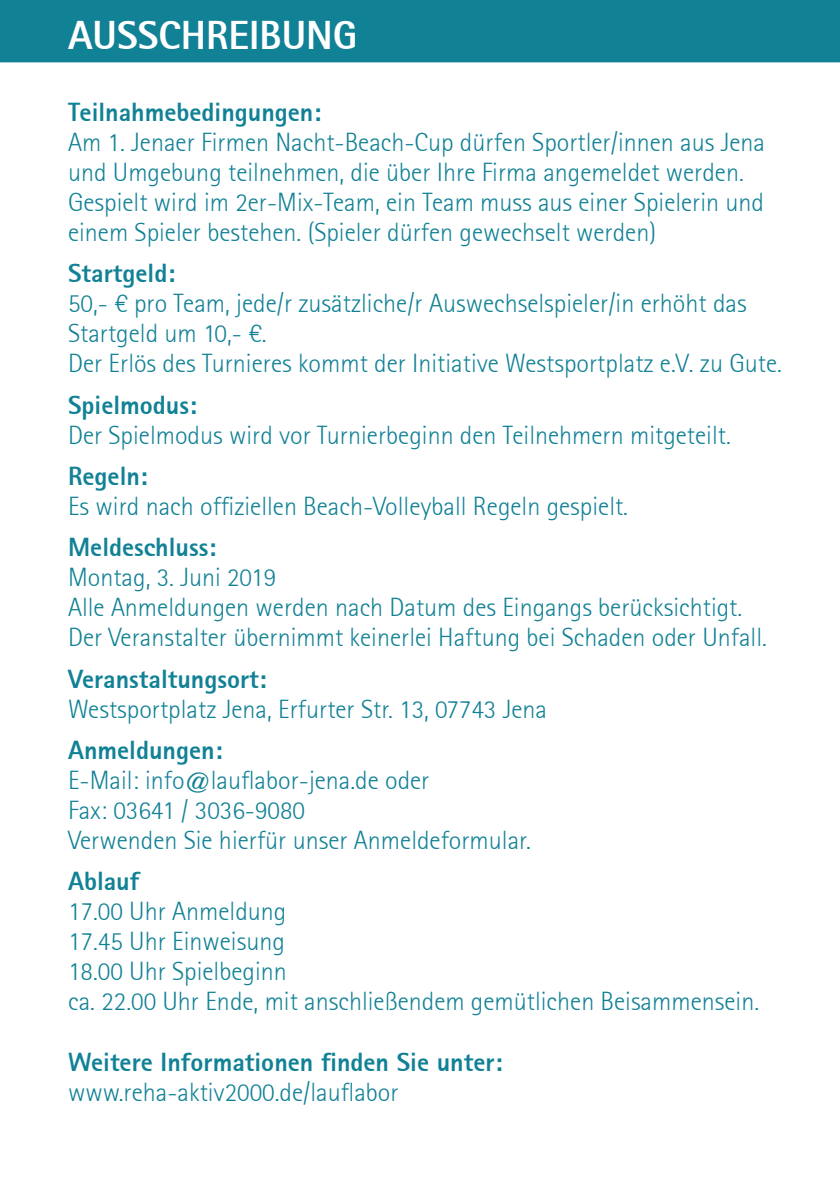
<style>
.page{position:relative;width:840px;height:1191px;background:#fff}
.page>*{position:absolute;margin:0;border:0;box-sizing:border-box;transform-origin:0 0}
.t1{font:800 40px "Rotis Sans Serif";color:#fff}
.t2{font:300 26px/30px "Rotis Sans Serif";color:#118195}
.t3{font:800 26px "Rotis Sans Serif";color:#118195}
</style>
<div class="page">
<div style="left:0;top:0;width:839px;height:62px;background:#118195"></div>
<p class="t1" style="left:68px;top:10px;width:290px">AUSSCHREIBUNG</p>
<p class="t3" style="left:68px;top:95px;width:254px">Teilnahmebedingungen:</p>
<p class="t2" style="left:68px;top:127px;width:698px">Am 1. Jenaer Firmen Nacht-Beach-Cup dürfen Sportler/innen aus Jena und Umgebung teilnehmen, die über Ihre Firma angemeldet werden.</p>
<p class="t2" style="left:68px;top:187px;width:697px">Gespielt wird im 2er-Mix-Team, ein Team muss aus einer Spielerin und einem Spieler bestehen. (Spieler dürfen gewechselt werden)</p>
<p class="t3" style="left:68px;top:257px;width:108px">Startgeld:</p>
<p class="t2" style="left:68px;top:288px;width:679px">50,- € pro Team, jede/r zusätzliche/r Auswechselspieler/in erhöht das<br>Startgeld um 10,- €.</p>
<p class="t2" style="left:68px;top:348px;width:715px">Der Erlös des Turnieres kommt der Initiative Westsportplatz e.V. zu Gute.</p>
<p class="t3" style="left:68px;top:388px;width:130px">Spielmodus:</p>
<p class="t2" style="left:68px;top:420px;width:664px">Der Spielmodus wird vor Turnierbeginn den Teilnehmern mitgeteilt.</p>
<p class="t3" style="left:68px;top:459px;width:81px">Regeln:</p>
<p class="t2" style="left:68px;top:491px;width:561px">Es wird nach offiziellen Beach-Volleyball Regeln gespielt.</p>
<p class="t3" style="left:68px;top:531px;width:149px">Meldeschluss:</p>
<p class="t2" style="left:68px;top:562px;width:209px">Montag, 3. Juni 2019</p>
<p class="t2" style="left:68px;top:592px;width:700px">Alle Anmeldungen werden nach Datum des Eingangs berücksichtigt.<br>Der Veranstalter übernimmt keinerlei Haftung bei Schaden oder Unfall.</p>
<p class="t3" style="left:68px;top:662px;width:200px">Veranstaltungsort:</p>
<p class="t2" style="left:68px;top:694px;width:480px">Westsportplatz Jena, Erfurter Str. 13, 07743 Jena</p>
<p class="t3" style="left:68px;top:733px;width:156px">Anmeldungen:</p>
<p class="t2" style="left:68px;top:765px;width:363px">E-Mail: info@lauflabor-jena.de oder<br>Fax: 03641 / 3036-9080</p>
<p class="t2" style="left:68px;top:825px;width:464px">Verwenden Sie hierfür unser Anmeldeformular.</p>
<p class="t3" style="left:68px;top:865px;width:73px">Ablauf</p>
<p class="t2" style="left:68px;top:896px;width:220px">17.00 Uhr Anmeldung</p>
<p class="t2" style="left:68px;top:926px;width:218px">17.45 Uhr Einweisung</p>
<p class="t2" style="left:68px;top:956px;width:220px">18.00 Uhr Spielbeginn</p>
<p class="t2" style="left:68px;top:986px;width:692px">ca. 22.00 Uhr Ende, mit anschließendem gemütlichen Beisammensein.</p>
<p class="t3" style="left:68px;top:1045px;width:435px">Weitere Informationen finden Sie unter:</p>
<p class="t2" style="left:68px;top:1076px;width:332px">www.reha-aktiv2000.de/lauflabor</p>
</div>
